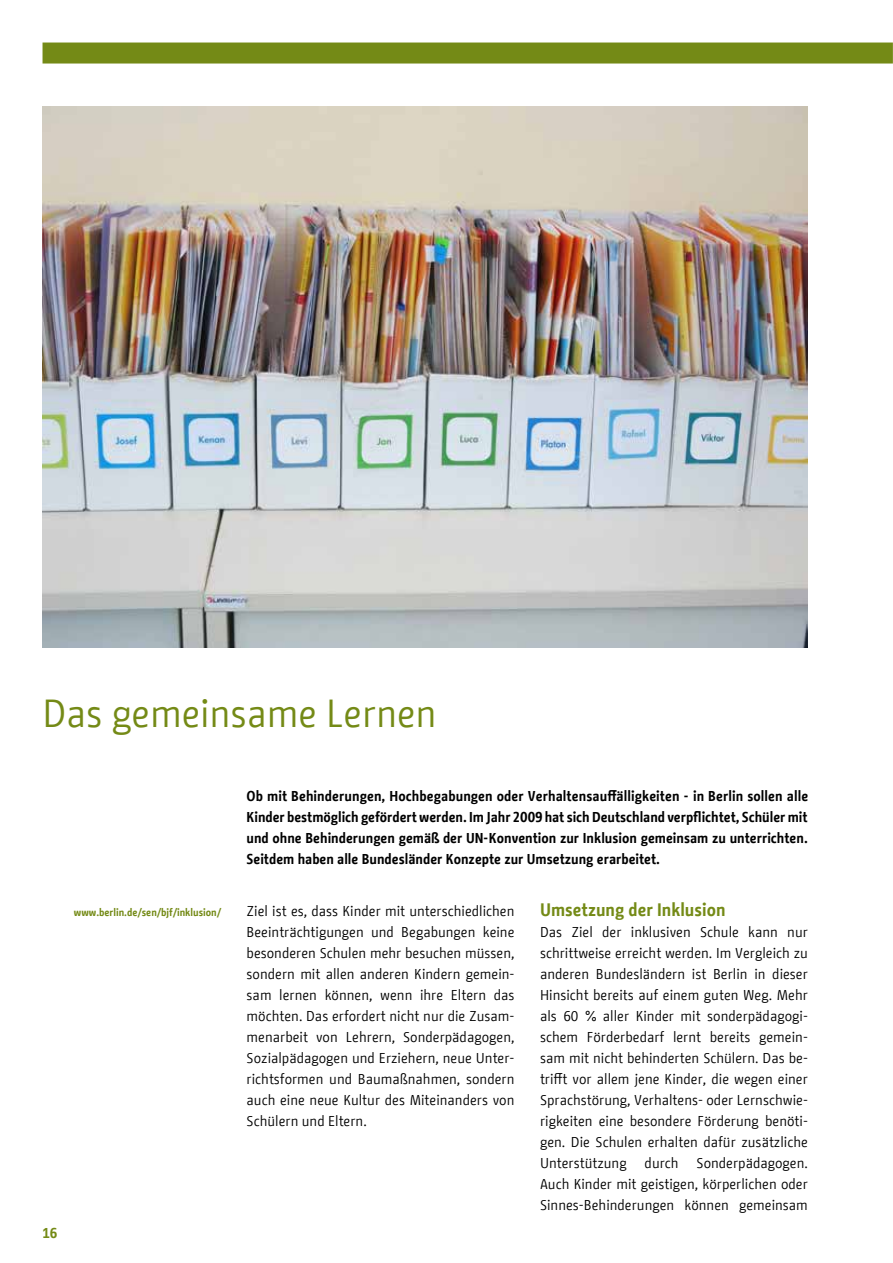
<style>
.page{position:relative;width:893px;height:1263px;background:#fff}
.page>*{position:absolute;margin:0;border:0;box-sizing:border-box;transform-origin:0 0}
.t1{font:39px "BMF Change";letter-spacing:-.005em;color:#748a16}
.t2{font:700 18px "BMF Change";color:#748a16}
.t3{font:14.25px/21px "BMF Change";color:#000;text-align:justify}
.t4{font:700 14.25px/21px "BMF Change";color:#000;text-align:justify}
.t5{font:700 14.25px "BMF Change";color:#748a16}
.t6{font:700 10.5px "BMF Change";color:#748a16}
</style>
<div class="page">
<div style="left:53px;top:43px;width:829px;height:21px;background:#748a16"></div>
<img style="left:43px;top:106px;width:765px;height:541px">
<h1 class="t1" style="left:43px;top:685px;width:396px">Das gemeinsame Lernen</h1>
<p class="t6" style="left:74px;top:905px;width:149px">www.berlin.de/sen/bjf/inklusion/</p>
<p class="t5" style="left:43px;top:1223px;width:16px">16</p>
<p class="t4" style="left:247px;top:785px;width:563px">Ob mit Behinderungen, Hochbegabungen oder Verhaltensauffälligkeiten - in Berlin sollen alle Kinder bestmöglich gefördert werden. Im Jahr 2009 hat sich Deutschland verpflichtet, Schüler mit und ohne Behinderungen gemäß der UN-Konvention zur Inklusion gemeinsam zu unterrichten.<br>Seitdem haben alle Bundesländer Konzepte zur Umsetzung erarbeitet.</p>
<p class="t3" style="left:247px;top:901px;width:269px">Ziel ist es, dass Kinder mit unterschiedlichen Beeinträchtigungen und Begabungen keine besonderen Schulen mehr besuchen müssen, sondern mit allen anderen Kindern gemein&shy;sam lernen können, wenn ihre Eltern das möchten. Das erfordert nicht nur die Zusam&shy;menarbeit von Lehrern, Sonderpädagogen, Sozialpädagogen und Erziehern, neue Unter&shy;richtsformen und Baumaßnahmen, sondern auch eine neue Kultur des Miteinanders von Schülern und Eltern.</p>
<p class="t2" style="left:540px;top:897px;width:187px">Umsetzung der Inklusion</p>
<p class="t3" style="left:540px;top:922px;width:269px">Das Ziel der inklusiven Schule kann nur schrittweise erreicht werden. Im Vergleich zu anderen Bundesländern ist Berlin in dieser Hinsicht bereits auf einem guten Weg. Mehr als 60 % aller Kinder mit sonderpädagogi&shy;schem Förderbedarf lernt bereits gemein&shy;sam mit nicht behinderten Schülern. Das be&shy;trifft vor allem jene Kinder, die wegen einer Sprachstörung, Verhaltens- oder Lernschwie&shy;rigkeiten eine besondere Förderung benöti&shy;gen. Die Schulen erhalten dafür zusätzliche Unterstützung</p>
<p class="t3" style="left:540px;top:1153px;width:269px;text-indent:157px">Sonderpädagogen.<br>Auch Kinder mit geistigen, körperlichen oder Sinnes-Behinderungen können gemeinsam</p>
<p class="t3" style="left:645px;top:1153px;width:36px">durch</p>
</div>
